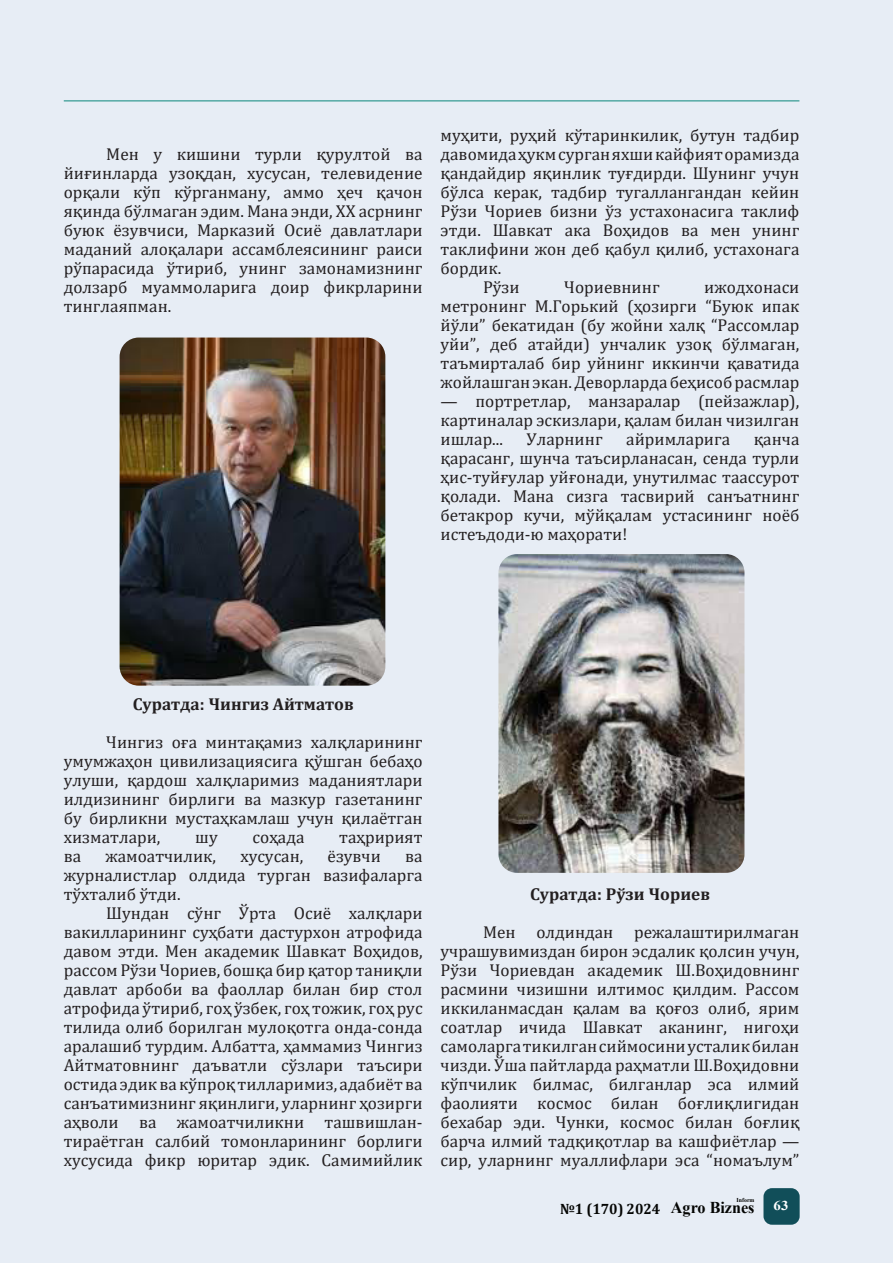
<style>
.page{position:relative;width:893px;height:1263px;background:#e7edf5}
.page>*{position:absolute;margin:0;border:0;box-sizing:border-box;transform-origin:0 0}
.t1{font:17.25px/18.9px "Cambria";color:#231f20;text-align:justify}
.t2{font:700 17.25px "Cambria";color:#231f20}
.t3{font:700 15px "Cambria";color:#040503;scale:.95 1}
.t4{font:700 6px "Times New Roman";color:#040503}
.s1{font-family:"Times New Roman";font-size:16.5px}
</style>
<div class="page">
<div style="left:763px;top:1188px;width:37px;height:37px;background:#114e59;border-radius:9px"></div>
<hr style="left:0;top:0;width:1px;height:1263px;background:#0d4da1">
<hr style="left:64px;top:101px;width:735px;height:1px;background:#0b877c">
<img style="left:498px;top:554px;width:246px;height:319px">
<img style="left:120px;top:338px;width:265px;height:348px">
<hr style="left:0;top:0;width:1px;height:621px;background:#135ea5">
<p class="t1" style="left:64px;top:145px;width:360px;text-indent:43px">Мен у кишини турли қурултой ва йиғинларда узоқдан, хусусан, телевидение орқали кўп кўрганману, аммо ҳеч қачон яқинда бўлмаган эдим. Мана энди, ХХ асрнинг буюк ёзувчиси, Марказий Осиё давлатлари маданий алоқалари ассамблеясининг раиси рўпарасида ўтириб, унинг замонамизнинг долзарб муаммоларига доир фикрларини тинглаяпман.</p>
<p class="t1" style="left:441px;top:126px;width:360px">муҳити, руҳий кўтаринкилик, бутун тадбир давомида ҳукм сурган яхши кайфият орамизда қандайдир яқинлик туғдирди. Шунинг учун бўлса керак, тадбир тугаллангандан кейин Рўзи Чориев бизни ўз устахонасига таклиф этди. Шавкат ака Воҳидов ва мен унинг таклифини жон деб қабул қилиб, устахонага бордик.</p>
<p class="t1" style="left:483px;top:277px;width:38px">Рўзи</p>
<p class="t1" style="left:564px;top:277px;width:97px">Чориевнинг</p>
<p class="t1" style="left:441px;top:277px;width:360px;text-indent:264px">ижодхонаси метронинг М.Горький (ҳозирги “Буюк ипак йўли” бекатидан (бу жойни халқ “Рассомлар уйи”, деб атайди) унчалик узоқ бўлмаган, таъмирталаб бир уйнинг иккинчи қаватида жойлашган экан. Деворларда беҳисоб расмлар</p>
<p class="t1" style="left:441px;top:391px;width:360px">— портретлар, манзаралар (пейзажлар), картиналар эскизлари, қалам билан чизилган ишлар...</p>
<p class="t1" style="left:526px;top:429px;width:78px">Уларнинг</p>
<p class="t1" style="left:626px;top:429px;width:105px">айримларига</p>
<p class="t1" style="left:441px;top:429px;width:360px;text-indent:313px">қанча қарасанг, шунча таъсирланасан, сенда турли ҳис-туйғулар уйғонади, унутилмас таассурот қолади. Мана сизга тасвирий санъатнинг бетакрор кучи, мўйқалам устасининг ноёб истеъдоди-ю маҳорати!</p>
<p class="t2" style="left:133px;top:692px;width:222px">Суратда: Чингиз Айтматов</p>
<p class="t1" style="left:64px;top:733px;width:360px;text-indent:43px">Чингиз оға минтақамиз халқларининг умумжаҳон цивилизациясига қўшган бебаҳо улуши, қардош халқларимиз маданиятлари илдизининг бирлиги ва мазкур газетанинг бу бирликни мустаҳкамлаш учун қилаётган хизматлари,</p>
<p class="t1" style="left:195px;top:828px;width:24px">шу</p>
<p class="t1" style="left:253px;top:828px;width:53px">соҳада</p>
<p class="t1" style="left:339px;top:828px;width:85px">таҳририят</p>
<p class="t1" style="left:64px;top:847px;width:19px">ва</p>
<p class="t1" style="left:105px;top:847px;width:112px">жамоатчилик,</p>
<p class="t1" style="left:240px;top:847px;width:65px">хусусан,</p>
<p class="t1" style="left:328px;top:847px;width:55px">ёзувчи</p>
<p class="t1" style="left:64px;top:847px;width:360px;text-indent:341px">ва журналистлар олдида турган вазифаларга тўхталиб ўтди.</p>
<p class="t1" style="left:64px;top:903px;width:360px;text-indent:43px">Шундан сўнг Ўрта Осиё халқлари вакилларининг суҳбати дастурхон атрофида давом этди. Мен академик Шавкат Воҳидов, рассом Рўзи Чориев, бошқа бир қатор таниқли давлат арбоби ва фаоллар билан бир стол атрофида ўтириб, гоҳ ўзбек, гоҳ тожик, гоҳ рус тилида олиб борилган мулоқотга онда-сонда аралашиб турдим. Албатта, ҳаммамиз Чингиз Айтматовнинг даъватли сўзлари таъсири остида эдик ва кўпроқ тилларимиз, адабиёт ва санъатимизнинг яқинлиги, уларнинг ҳозирги аҳволи ва жамоатчиликни ташвишлан&shy;тираётган салбий томонларининг борлиги хусусида фикр юритар эдик. Самимийлик</p>
<p class="t2" style="left:530px;top:882px;width:181px">Суратда: Рўзи Чориев</p>
<p class="t1" style="left:441px;top:923px;width:360px;text-indent:43px">Мен олдиндан режалаштирилмаган учрашувимиздан бирон эсдалик қолсин учун, Рўзи Чориевдан академик Ш.Воҳидовнинг расмини чизишни илтимос қилдим. Рассом иккиланмасдан қалам ва қоғоз олиб, ярим соатлар ичида Шавкат аканинг, нигоҳи самоларга тикилган сиймосини усталик билан чизди. Ўша пайтларда раҳматли Ш.Воҳидовни кўпчилик билмас, билганлар эса илмий фаолияти космос билан боғлиқлигидан бехабар эди. Чунки, космос билан боғлиқ барча илмий тадқиқотлар ва кашфиётлар — сир, уларнинг муаллифлари эса “номаълум”</p>
<p class="t4" style="left:737px;top:1196px;width:19px">Inform</p>
<p class="t3" style="left:560px;top:1198px;width:242px">№1 (170) 2024 <span class="s1">Agro Biznes</span> <sup>63</sup></p>
</div>
